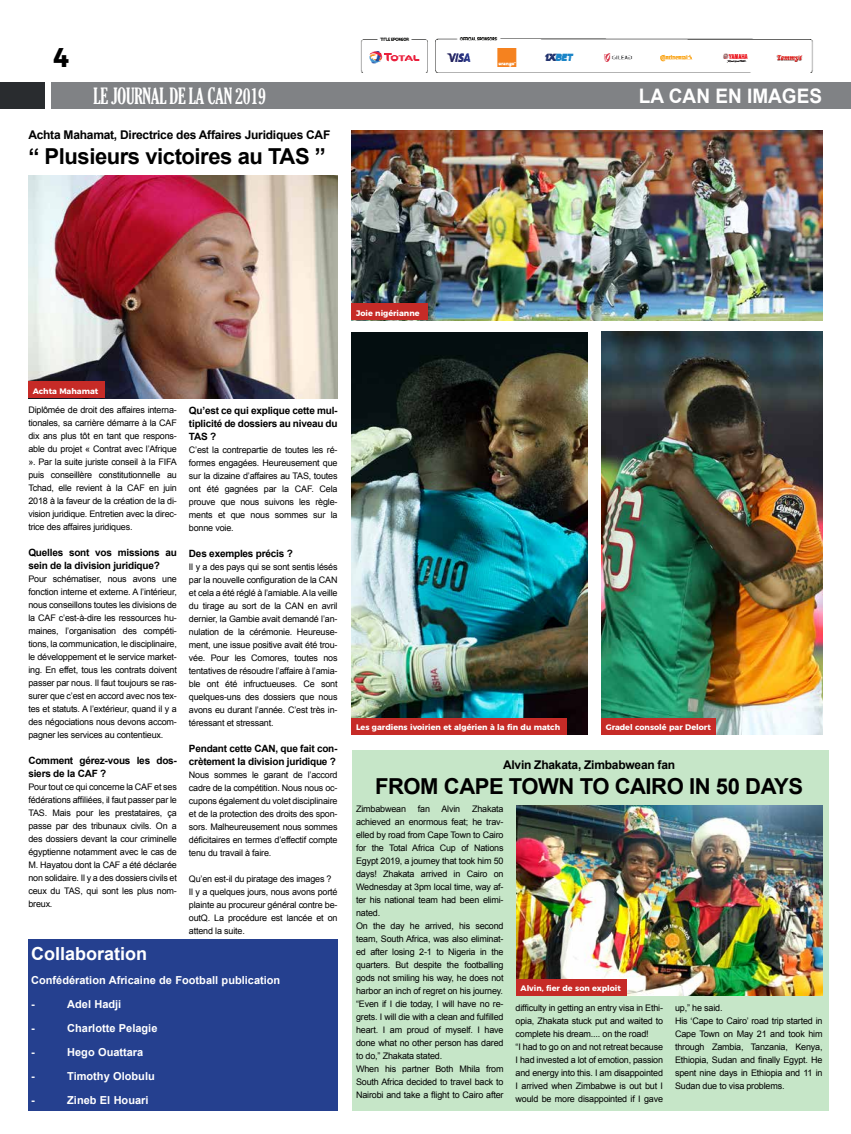
<style>
.page{position:relative;width:851px;height:1134px;background:#fff}
.page>*{position:absolute;margin:0;border:0;box-sizing:border-box;transform-origin:0 0}
.t1{font:700 27px "Montserrat";color:#000;scale:.95 1}
.t2{font:700 22px "Arial";letter-spacing:-.02em;color:#000}
.t3{font:extra-condensed 21.5px "Gloucester";letter-spacing:-.015em;color:#fff;scale:.95 1}
.t4{font:700 20px "Arial";color:#fff;scale:.95 1}
.t5{font:700 18px "Arial";color:#fff}
.t6{font:700 12px "Arial";letter-spacing:-.02em;color:#000}
.t7{font:700 11px/24px "Arial";color:#fff}
.t8{font:700 10px/13px "Arial";letter-spacing:-.02em;color:#000}
.t9{font:9px/13px "Arial";letter-spacing:-.02em;color:#000;text-align:justify}
.t10{font:700 8px "Montserrat";color:#fff}
</style>
<div class="page">
<img style="left:360px;top:37px;width:453px;height:36px">
<div style="left:351px;top:750px;width:477px;height:361px;background:#c6e6c8"></div>
<img style="left:351px;top:332px;width:236px;height:403px">
<img style="left:601px;top:332px;width:221px;height:403px">
<img style="left:28px;top:176px;width:309px;height:222px">
<img style="left:516px;top:805px;width:306px;height:191px">
<img style="left:351px;top:130px;width:471px;height:190px">
<div style="left:28px;top:940px;width:309px;height:171px;background:#25408f"></div>
<div style="left:351px;top:304px;width:76px;height:16px;background:#c62b27"></div>
<div style="left:28px;top:381px;width:76px;height:17px;background:#c62b27"></div>
<div style="left:351px;top:718px;width:215px;height:17px;background:#c62b27"></div>
<div style="left:516px;top:979px;width:110px;height:17px;background:#c62b27"></div>
<div style="left:601px;top:718px;width:114px;height:17px;background:#c62b27"></div>
<div style="left:51px;top:82px;width:799px;height:27px;background:#808285"></div>
<div style="left:0;top:82px;width:45px;height:27px;background:#292c2f"></div>
<h1 class="t1" style="left:53px;top:35px;width:18px">4</h1>
<h3 class="t3" style="left:94px;top:84px;width:183px">LE JOURNAL DE LA CAN 2019</h3>
<h3 class="t4" style="left:639px;top:82px;width:194px">LA CAN EN IMAGES</h3>
<h3 class="t6" style="left:28px;top:127px;width:303px">Achta Mahamat, Directrice des Affaires Juridiques CAF</h3>
<h2 class="t2" style="left:28px;top:142px;width:299px">“ Plusieurs victoires au TAS ”</h2>
<p class="t10" style="left:356px;top:306px;width:65px">Joie nigérianne</p>
<p class="t10" style="left:33px;top:384px;width:67px">Achta Mahamat</p>
<p class="t9" style="left:28px;top:404px;width:150px">Diplômée de droit des affaires interna&shy;tionales, sa carrière démarre à la CAF dix ans plus tôt en tant que respons&shy;able du projet « Contrat avec l’Afrique ». Par la suite juriste conseil à la FIFA puis conseillère constitutionnelle au Tchad, elle revient à la CAF en juin 2018 à la faveur de la création de la di&shy;vision juridique. Entretien avec la direc&shy;trice des affaires juridiques.</p>
<p class="t8" style="left:28px;top:547px;width:150px">Quelles sont vos missions au sein de la division juridique?</p>
<p class="t9" style="left:28px;top:573px;width:150px">Pour schématiser, nous avons une fonction interne et externe. A l’intérieur, nous conseillons toutes les divisions de la CAF c’est-à-dire les ressources hu&shy;maines, l’organisation des compéti&shy;tions, la communication, le disciplinaire, le développement et le service market&shy;ing. En effet, tous les contrats doivent passer par nous. Il faut toujours se ras&shy;surer que c’est en accord avec nos tex&shy;tes et statuts. A l’extérieur, quand il y a des négociations nous devons accom&shy;pagner les services au contentieux.</p>
<p class="t8" style="left:28px;top:755px;width:150px">Comment gérez-vous les dos&shy;siers de la CAF ?</p>
<p class="t9" style="left:28px;top:781px;width:150px">Pour tout ce qui concerne la CAF et ses fédérations affiliées, il faut passer par le TAS. Mais pour les prestataires, ça passe par des tribunaux civils. On a des dossiers devant la cour criminelle égyptienne notamment avec le cas de M. Hayatou dont la CAF a été déclarée non solidaire. Il y a des dossiers civils et ceux du TAS, qui sont les plus nom&shy;breux.</p>
<p class="t8" style="left:189px;top:404px;width:150px;text-align:justify">Qu’est ce qui explique cette mul&shy;tiplicité de dossiers au niveau du TAS ?</p>
<p class="t9" style="left:189px;top:443px;width:150px">C’est la contrepartie de toutes les ré&shy;formes engagées. Heureusement que sur la dizaine d’affaires au TAS, toutes ont été gagnées par la CAF. Cela prouve que nous suivons les règle&shy;ments et que nous sommes sur la bonne voie.</p>
<p class="t8" style="left:189px;top:547px;width:105px">Des exemples précis ?</p>
<p class="t9" style="left:189px;top:560px;width:150px">Il y a des pays qui se sont sentis lésés par la nouvelle configuration de la CAN et cela a été réglé à l’amiable. A la veille du tirage au sort de la CAN en avril dernier, la Gambie avait demandé l’an&shy;nulation de la cérémonie. Heureuse&shy;ment, une issue positive avait été trou&shy;vée. Pour les Comores, toutes nos tentatives de résoudre l’affaire à l’amia&shy;ble ont été infructueuses. Ce sont quelques-uns des dossiers que nous avons eu durant l’année. C’est très in&shy;téressant et stressant.</p>
<p class="t8" style="left:189px;top:742px;width:150px">Pendant cette CAN, que fait con&shy;crètement la division juridique ?</p>
<p class="t9" style="left:189px;top:768px;width:150px">Nous sommes le garant de l’accord cadre de la compétition. Nous nous oc&shy;cupons également du volet disciplinaire et de la protection des droits des spon&shy;sors. Malheureusement nous sommes déficitaires en termes d’effectif compte tenu du travail à faire.</p>
<p class="t9" style="left:189px;top:872px;width:150px;text-align:left">Qu’en est-il du piratage des images ?<br>Il y a quelques jours, nous avons porté plainte au procureur général contre be&shy;outQ. La procédure est lancée et on attend la suite.</p>
<h3 class="t5" style="left:31px;top:942px;width:118px">Collaboration</h3>
<p class="t7" style="left:31px;top:968px;width:250px">Confédération Africaine de Football publication -</p>
<p class="t7" style="left:67px;top:992px;width:56px">Adel Hadji</p>
<p class="t7" style="left:31px;top:1016px;width:5px">-</p>
<p class="t7" style="left:67px;top:1016px;width:92px">Charlotte Pelagie</p>
<p class="t7" style="left:31px;top:1040px;width:5px">-</p>
<p class="t7" style="left:67px;top:1040px;width:78px">Hego Ouattara</p>
<p class="t7" style="left:31px;top:1064px;width:5px">-</p>
<p class="t7" style="left:67px;top:1064px;width:89px">Timothy Olobulu</p>
<p class="t7" style="left:31px;top:1088px;width:5px">-</p>
<p class="t7" style="left:67px;top:1088px;width:83px">Zineb El Houari</p>
<p class="t10" style="left:356px;top:721px;width:206px">Les gardiens ivoirien et algérien à la fin du match</p>
<p class="t10" style="left:605px;top:721px;width:107px">Gradel consolé par Delort</p>
<h3 class="t6" style="left:503px;top:757px;width:173px">Alvin Zhakata, Zimbabwean fan</h3>
<h2 class="t2" style="left:375px;top:771px;width:429px">FROM CAPE TOWN TO CAIRO IN 50 DAYS</h2>
<p class="t9" style="left:356px;top:802px;width:51px">Zimbabwean</p>
<p class="t9" style="left:418px;top:802px;width:14px">fan</p>
<p class="t9" style="left:441px;top:802px;width:20px">Alvin</p>
<p class="t9" style="left:356px;top:802px;width:149px;text-align:left;text-indent:116px">Zhakata achieved an enormous feat; he trav&shy;elled by road from Cape Town to Cairo for the Total Africa Cup of Nations Egypt 2019, a journey that took him 50 days! Zhakata arrived in Cairo on Wednesday at 3pm local time, way af&shy;ter his national team had been elimi&shy;nated.<br>On the day he arrived, his second team, South Africa, was also eliminat&shy;ed after losing 2-1 to Nigeria in the quarters. But despite the footballing gods not smiling his way, he does not harbor an inch of regret on his journey. “Even if I die today, I will have no re&shy;grets. I will die with a clean and fulfilled heart. I am proud of myself. I have done what no other person has dared to do,” Zhakata stated.<br>When his partner Both Mhila from South Africa decided to travel back to Nairobi and take a flight to Cairo after</p>
<p class="t10" style="left:520px;top:981px;width:102px">Alvin, fier de son exploit</p>
<p class="t9" style="left:515px;top:1001px;width:149px;text-align:left">difficulty in getting an entry visa in Ethi&shy;opia, Zhakata stuck put and waited to complete his dream.... on the road!<br>“I had to go on and not retreat because I had invested a lot of emotion, passion and energy into this. I am disappointed I arrived when Zimbabwe is out but I would be more disappointed if I gave</p>
<p class="t9" style="left:675px;top:1001px;width:149px;text-align:left">up,” he said.<br>His ‘Cape to Cairo’ road trip started in<br>Cape Town on May 21 and took him through Zambia, Tanzania, Kenya,<br>Ethiopia, Sudan and finally Egypt. He spent nine days in Ethiopia and 11 in<br>Sudan due to visa problems.</p>
</div>
